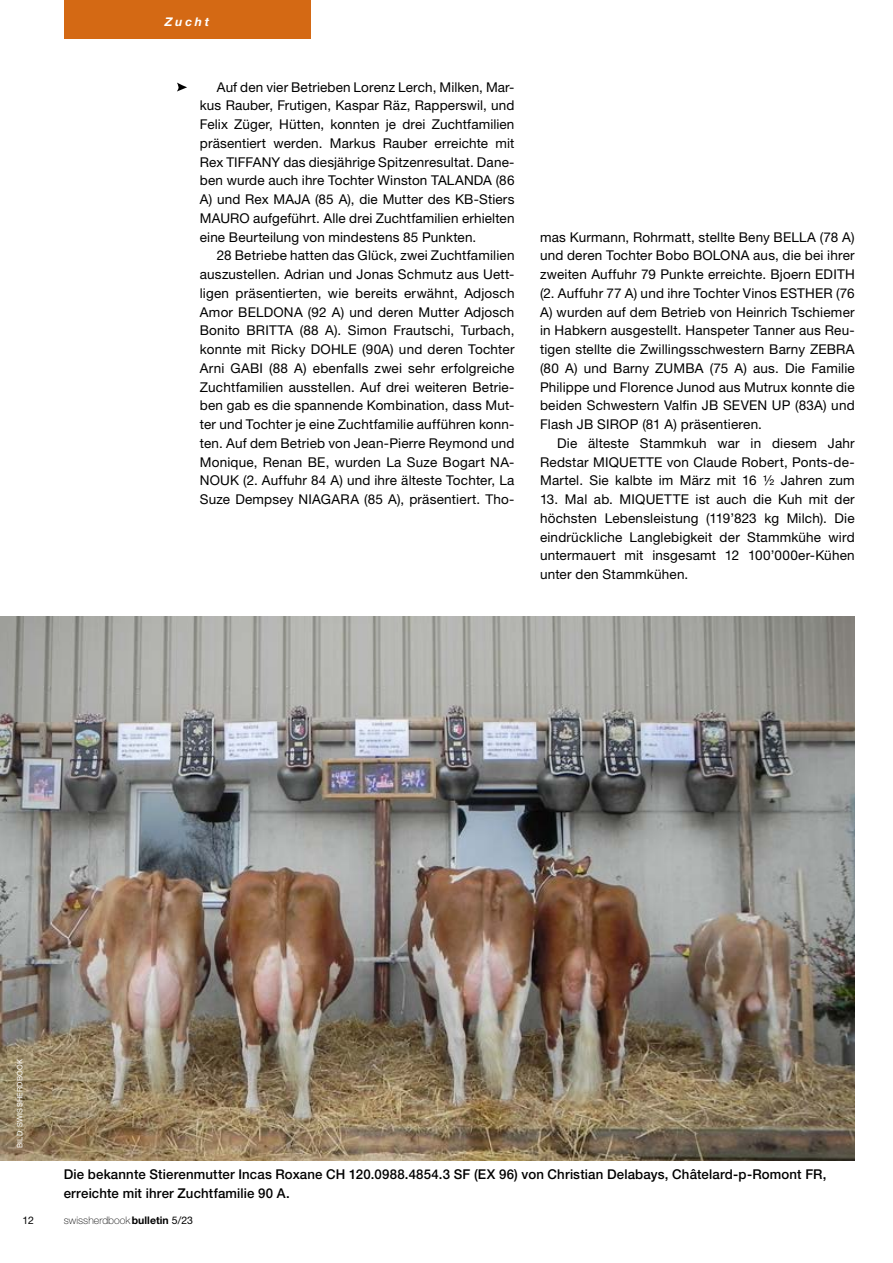
<style>
.page{position:relative;width:893px;height:1263px;background:#fff}
.page>*{position:absolute;margin:0;border:0;box-sizing:border-box;transform-origin:0 0}
.t1{font:13.5px/18.8px "Helvetica Neue LT Std";letter-spacing:.015em;color:#000;text-align:justify}
.t2{font:500 13.5px/18.8px "Helvetica Neue LT Std";letter-spacing:.01em;color:#000}
.t3{font:italic 700 12px "Helvetica Neue LT Std";letter-spacing:.23em;color:#fff}
.t4{font:100 10.5px "Helvetica Neue LT Std";letter-spacing:.005em;color:#000}
.t5{font:10.5px "Helvetica Neue LT Std";color:#000}
.t6{font:7.5px "Helvetica Neue LT Std";letter-spacing:.025em;color:#fff}
.s1{font-weight:700}
.s2{font-weight:400}
</style>
<div class="page">
<div style="left:64px;top:0;width:246px;height:38px;background:#d46914"></div>
<img style="left:0;top:617px;width:855px;height:543px">
<svg style="left:177px;top:83px;width:10px;height:9px"></svg>
<p class="t3" style="left:165px;top:15px;width:46px">Zucht</p>
<p class="t1" style="left:200px;top:77px;width:316px;text-indent:17px">Auf den vier Betrieben Lorenz Lerch, Milken, Mar&shy;kus Rauber, Frutigen, Kaspar Räz, Rapperswil, und Felix Züger, Hütten, konnten je drei Zuchtfamilien präsentiert werden. Markus Rauber erreichte mit Rex TIFFANY das diesjährige Spitzenresultat. Dane&shy;ben wurde auch ihre Tochter Winston TALANDA (86<br>A) und Rex MAJA (85 A), die Mutter des KB-Stiers MAURO aufgeführt. Alle drei Zuchtfamilien erhielten eine Beurteilung von mindestens 85 Punkten.</p>
<p class="t1" style="left:200px;top:246px;width:316px;text-indent:17px">28 Betriebe hatten das Glück, zwei Zuchtfamilien auszustellen. Adrian und Jonas Schmutz aus Uett&shy;ligen präsentierten, wie bereits erwähnt, Adjosch Amor BELDONA (92 A) und deren Mutter Adjosch Bonito BRITTA (88 A). Simon Frautschi, Turbach, konnte mit Ricky DOHLE (90A) und deren Tochter Arni GABI (88 A) ebenfalls zwei sehr erfolgreiche Zuchtfamilien ausstellen. Auf drei weiteren Betrie&shy;ben gab es die spannende Kombination, dass Mut&shy;ter und Tochter je eine Zuchtfamilie aufführen konn&shy;ten. Auf dem Betrieb von Jean-Pierre Reymond und Monique, Renan BE, wurden La Suze Bogart NA-NOUK (2. Auffuhr 84 A) und ihre älteste Tochter, La Suze Dempsey NIAGARA (85 A), präsentiert. Tho-</p>
<p class="t1" style="left:540px;top:227px;width:316px">mas Kurmann, Rohrmatt, stellte Beny BELLA (78 A) und deren Tochter Bobo BOLONA aus, die bei ihrer zweiten Auffuhr 79 Punkte erreichte. Bjoern EDITH (2. Auffuhr 77 A) und ihre Tochter Vinos ESTHER (76<br>A) wurden auf dem Betrieb von Heinrich Tschiemer in Habkern ausgestellt. Hanspeter Tanner aus Reu&shy;tigen stellte die Zwillingsschwestern Barny ZEBRA (80 A) und Barny ZUMBA (75 A) aus. Die Familie Philippe und Florence Junod aus Mutrux konnte die beiden Schwestern Valfin JB SEVEN UP (83A) und Flash JB SIROP (81 A) präsentieren.</p>
<p class="t1" style="left:540px;top:433px;width:316px;text-indent:17px">Die älteste Stammkuh war in diesem Jahr Redstar MIQUETTE von Claude Robert, Ponts-de-Martel. Sie kalbte im März mit 16 ½ Jahren zum</p>
<p class="t1" style="left:540px;top:490px;width:316px">13. Mal ab. MIQUETTE ist auch die Kuh mit der höchsten Lebensleistung (119’823 kg Milch). Die eindrückliche Langlebigkeit der Stammkühe wird untermauert mit insgesamt 12 100’000er-Kühen unter den Stammkühen.</p>
<p class="t6" style="left:15px;top:1148px;width:91px;rotate:-90deg">BILD: SWISSHERDBOOK</p>
<p class="t2" style="left:64px;top:1165px;width:764px">Die bekannte Stierenmutter Incas Roxane CH 120.0988.4854.3 SF (EX 96) von Christian Delabays, Châtelard-p-Romont FR, erreichte mit ihrer Zuchtfamilie 90 A.</p>
<p class="t5" style="left:22px;top:1214px;width:13px">12</p>
<p class="t4" style="left:64px;top:1214px;width:131px">swissherdbook<span class="s1">bulletin</span> <span class="s2">5/23</span></p>
</div>
